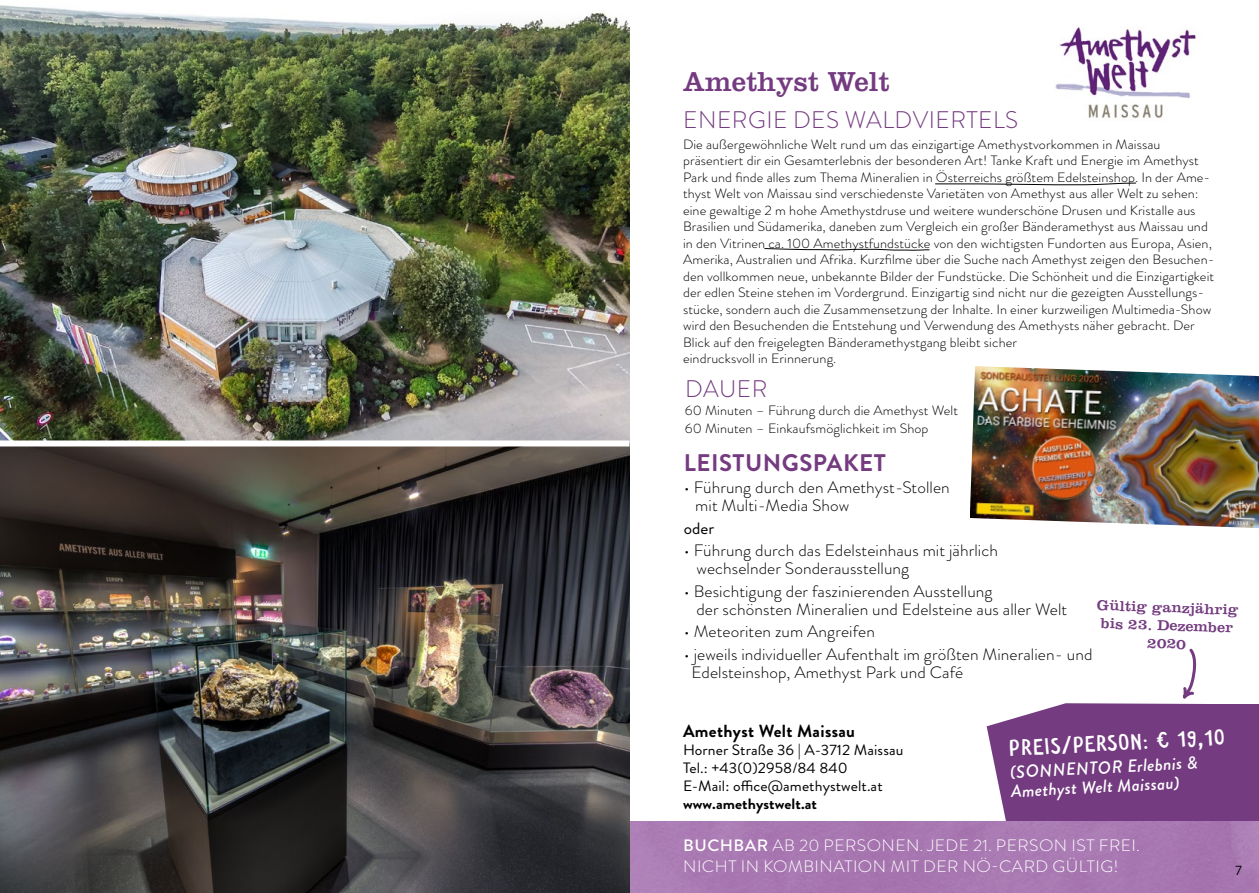
<style>
.page{position:relative;width:1259px;height:893px;background:#fff}
.page>*{position:absolute;margin:0;border:0;box-sizing:border-box;transform-origin:0 0}
.t1{font:28.5px "Clarendon";color:#743b80}
.t2{font:300 24px "Brandon Grotesque";letter-spacing:.02em;color:#743b80}
.t3{font:700 24px "Brandon Grotesque";letter-spacing:.02em;color:#743b80}
.t4{font:23.85px "Sonnentor Hand Regular";color:#fff}
.t5{font:italic 500 17.55px/19px "Brandon Grotesque";color:#fff}
.t6{font:700 17.55px "Brandon Grotesque";letter-spacing:.02em;color:#000}
.t7{font:300 16.5px/18px "Brandon Grotesque";letter-spacing:.005em;color:#000;scale:1.05 1}
.t8{font:300 16.5px/21px "Brandon Grotesque";letter-spacing:.025em;color:#fff;scale:1.05 1}
.t9{font:16.5px "Brandon Grotesque";color:#000;scale:1.05 1}
.t10{font:15px/18px "Brandon Grotesque";letter-spacing:.005em;color:#000;scale:1.05 1}
.t11{font:15px/18px "Clarendon";color:#743b80;text-align:center;scale:1.05 1}
.t12{font:700 15px "Brandon Grotesque";letter-spacing:.005em;color:#000;scale:1.05 1}
.t13{font:300 13.5px/16.5px "Brandon Grotesque";letter-spacing:.005em;color:#000;scale:1.05 1}
.t14{font:13.5px "Brandon Grotesque";color:#000}
.s1{font-weight:500}
</style>
<div class="page">
<img style="left:1055px;top:27px;width:141px;height:92px">
<svg style="left:986px;top:703px;width:273px;height:118px;background:#814d8b"></svg>
<div style="left:629px;top:821px;width:630px;height:72px;background:#a878b2"></div>
<svg style="left:1106px;top:648px;width:92px;height:191px"></svg>
<svg style="left:935px;top:182px;width:201px;height:4px"></svg>
<svg style="left:764px;top:248px;width:166px;height:3px"></svg>
<img style="left:0;top:5px;width:629px;height:435px">
<img style="left:0;top:446px;width:629px;height:447px">
<img style="left:970px;top:366px;width:289px;height:162px">
<h1 class="t1" style="left:683px;top:65px;width:208px">Amethyst Welt</h1>
<h2 class="t2" style="left:683px;top:103px;width:336px">ENERGIE DES WALDVIERTELS</h2>
<p class="t13" style="left:683px;top:136px;width:507px">Die außergewöhnliche Welt rund um das einzigartige Amethystvorkommen in Maissau präsentiert dir ein Gesamterlebnis der besonderen Art! Tanke Kraft und Energie im Amethyst Park und finde alles zum Thema Mineralien in Österreichs größtem Edelsteinshop. In der Ame&shy;thyst Welt von Maissau sind verschiedenste Varietäten von Amethyst aus aller Welt zu sehen: eine gewaltige 2 m hohe Amethystdruse und weitere wunderschöne Drusen und Kristalle aus Brasilien und Südamerika, daneben zum Vergleich ein großer Bänderamethyst aus Maissau und in den Vitrinen ca. 100 Amethystfundstücke von den wichtigsten Fundorten aus Europa, Asien, Amerika, Australien und Afrika. Kurzfilme über die Suche nach Amethyst zeigen den Besuchen&shy;den vollkommen neue, unbekannte Bilder der Fundstücke. Die Schönheit und die Einzigartigkeit der edlen Steine stehen im Vordergrund. Einzigartig sind nicht nur die gezeigten Ausstellungs&shy;stücke, sondern auch die Zusammensetzung der Inhalte. In einer kurzweiligen Multimedia-Show wird den Besuchenden die Entstehung und Verwendung des Amethysts näher gebracht. Der Blick auf den freigelegten Bänderamethystgang bleibt sicher<br>eindrucksvoll in Erinnerung.</p>
<h2 class="t2" style="left:685px;top:373px;width:84px">DAUER</h2>
<p class="t13" style="left:685px;top:402px;width:262px;line-height:18px">60 Minuten – Führung durch die Amethyst Welt<br>60 Minuten – Einkaufsmöglichkeit im Shop</p>
<h2 class="t3" style="left:684px;top:445px;width:203px">LEISTUNGSPAKET</h2>
<p class="t7" style="left:695px;top:478px;width:244px;text-indent:-12px">• Führung durch den Amethyst-Stollen mit Multi-Media Show</p>
<p class="t9" style="left:683px;top:516px;width:31px">oder</p>
<p class="t7" style="left:696px;top:541px;width:289px;text-indent:-13px">• Führung durch das Edelsteinhaus mit jährlich wechselnder Sonderausstellung</p>
<p class="t7" style="left:696px;top:582px;width:355px;text-indent:-13px">• Besichtigung der faszinierenden Ausstellung<br>der schönsten Mineralien und Edelsteine aus aller Welt</p>
<p class="t7" style="left:683px;top:622px;width:184px">• Meteoriten zum Angreifen</p>
<p class="t7" style="left:691px;top:645px;width:383px;text-indent:-8px">• jeweils individueller Aufenthalt im größten Mineralien- und<br>Edelsteinshop, Amethyst Park und Café</p>
<p class="t11" style="left:1097px;top:596px;width:136px;rotate:2deg">Gültig ganzjährig bis 23. Dezember<br>2020</p>
<p class="t6" style="left:683px;top:719px;width:173px">Amethyst Welt Maissau</p>
<p class="t10" style="left:683px;top:741px;width:211px">Horner Straße 36 | A-3712 Maissau<br>Tel.: +43(0)2958/84 840<br>E-Mail: office@amethystwelt.at</p>
<p class="t12" style="left:683px;top:793px;width:129px">www.amethystwelt.at</p>
<h3 class="t4" style="left:1008px;top:733px;width:218px;rotate:-3deg">PREIS/PERSON: € 19,10</h3>
<p class="t5" style="left:1009px;top:763px;width:189px;rotate:-3deg">(SONNENTOR Erlebnis &amp;<br>Amethyst Welt Maissau)</p>
<p class="t8" style="left:683px;top:834px;width:436px"><span class="s1">BUCHBAR</span> AB 20 PERSONEN. JEDE 21. PERSON IST FREI.<br>NICHT IN KOMBINATION MIT DER NÖ-CARD GÜLTIG!</p>
<p class="t14" style="left:1235px;top:861px;width:8px">7</p>
</div>
